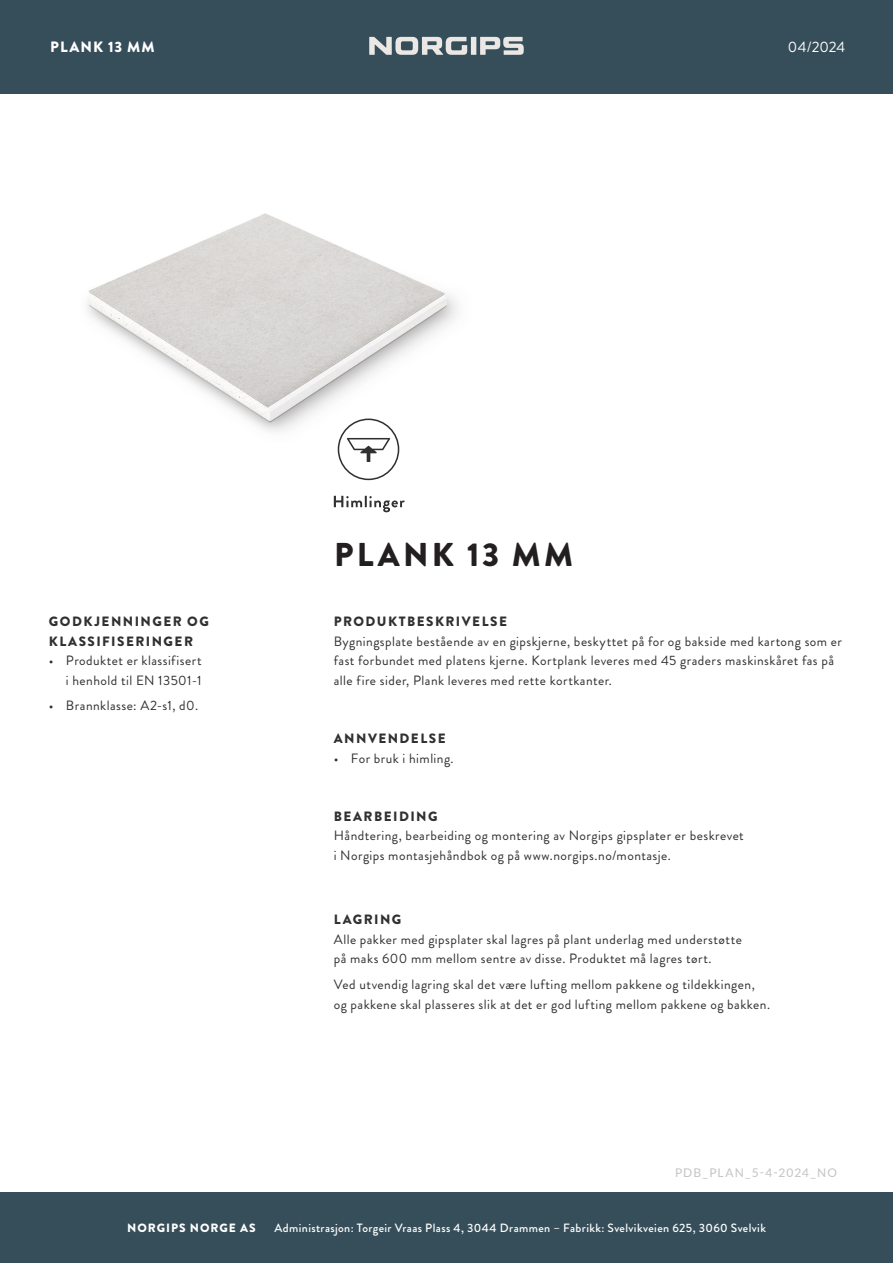
<style>
.page{position:relative;width:893px;height:1263px;background:#fff}
.page>*{position:absolute;margin:0;border:0;box-sizing:border-box;transform-origin:0 0}
.t1{font:900 33px "Brandon Grotesque";letter-spacing:.1em;color:#231f20}
.t2{font:900 15px "Brandon Grotesque";letter-spacing:.07em;color:#fff}
.t3{font:15px "Brandon Grotesque";letter-spacing:-.005em;color:#fff}
.t4{font:13.5px/19.5px "Brandon Grotesque";letter-spacing:.035em;color:#312f30}
.t5{font:900 13.5px/19.5px "Brandon Grotesque";letter-spacing:.105em;color:#312f30}
.t6{font:500 12px "Brandon Grotesque";letter-spacing:.03em;color:#fff}
.t7{font:12px "Lato";letter-spacing:.09em;color:#c3c4c7}
.t8{font:900 12px "Brandon Grotesque";letter-spacing:.08em;color:#fff}
</style>
<div class="page">
<div style="left:0;top:0;width:893px;height:94px;background:#364e59"></div>
<div style="left:0;top:1192px;width:893px;height:71px;background:#364e59"></div>
<div style="left:471px;top:37px;width:5px;height:18px;background:#eae7e5"></div>
<svg style="left:480px;top:37px;width:44px;height:18px"></svg>
<svg style="left:369px;top:37px;width:98px;height:18px"></svg>
<img style="left:87px;top:213px;width:371px;height:268px">
<svg style="left:334px;top:496px;width:71px;height:16px"></svg>
<svg style="left:338px;top:419px;width:61px;height:61px"></svg>
<p class="t2" style="left:50px;top:36px;width:106px">PLANK 13 MM</p>
<p class="t3" style="left:788px;top:37px;width:59px">04/2024</p>
<p class="t5" style="left:49px;top:612px;width:161px">GODKJENNINGER OG<br>KLASSIFISERINGER</p>
<p class="t4" style="left:49px;top:651px;width:154px;text-align:right">• Produktet er klassifisert i henhold til EN 13501-1</p>
<p class="t4" style="left:49px;top:696px;width:151px">• Brannklasse: A2-s1, d0.</p>
<h1 class="t1" style="left:334px;top:531px;width:241px">PLANK 13 MM</h1>
<p class="t5" style="left:334px;top:612px;width:175px">PRODUKTBESKRIVELSE</p>
<p class="t4" style="left:334px;top:631px;width:510px">Bygningsplate bestående av en gipskjerne, beskyttet på for og bakside med kartong som er fast forbundet med platens kjerne. Kortplank leveres med 45 graders maskinskåret fas på alle fire sider, Plank leveres med rette kortkanter.</p>
<p class="t5" style="left:334px;top:729px;width:113px">ANNVENDELSE</p>
<p class="t4" style="left:334px;top:748px;width:121px">• For bruk i himling.</p>
<p class="t5" style="left:334px;top:806px;width:105px">BEARBEIDING</p>
<p class="t4" style="left:334px;top:826px;width:412px">Håndtering, bearbeiding og montering av Norgips gipsplater er beskrevet i Norgips montasjehåndbok og på www.norgips.no/montasje.</p>
<p class="t5" style="left:334px;top:910px;width:69px">LAGRING</p>
<p class="t4" style="left:334px;top:930px;width:410px">Alle pakker med gipsplater skal lagres på plant underlag med understøtte på maks 600 mm mellom sentre av disse. Produktet må lagres tørt.</p>
<p class="t4" style="left:334px;top:975px;width:438px">Ved utvendig lagring skal det være lufting mellom pakkene og tildekkingen, og pakkene skal plasseres slik at det er god lufting mellom pakkene og bakken.</p>
<p class="t7" style="left:675px;top:1164px;width:164px">PDB_PLAN_5-4-2024_NO</p>
<p class="t8" style="left:127px;top:1219px;width:130px">NORGIPS NORGE AS</p>
<p class="t6" style="left:274px;top:1219px;width:493px">Administrasjon: Torgeir Vraas Plass 4, 3044 Drammen – Fabrikk: Svelvikveien 625, 3060 Svelvik</p>
</div>
